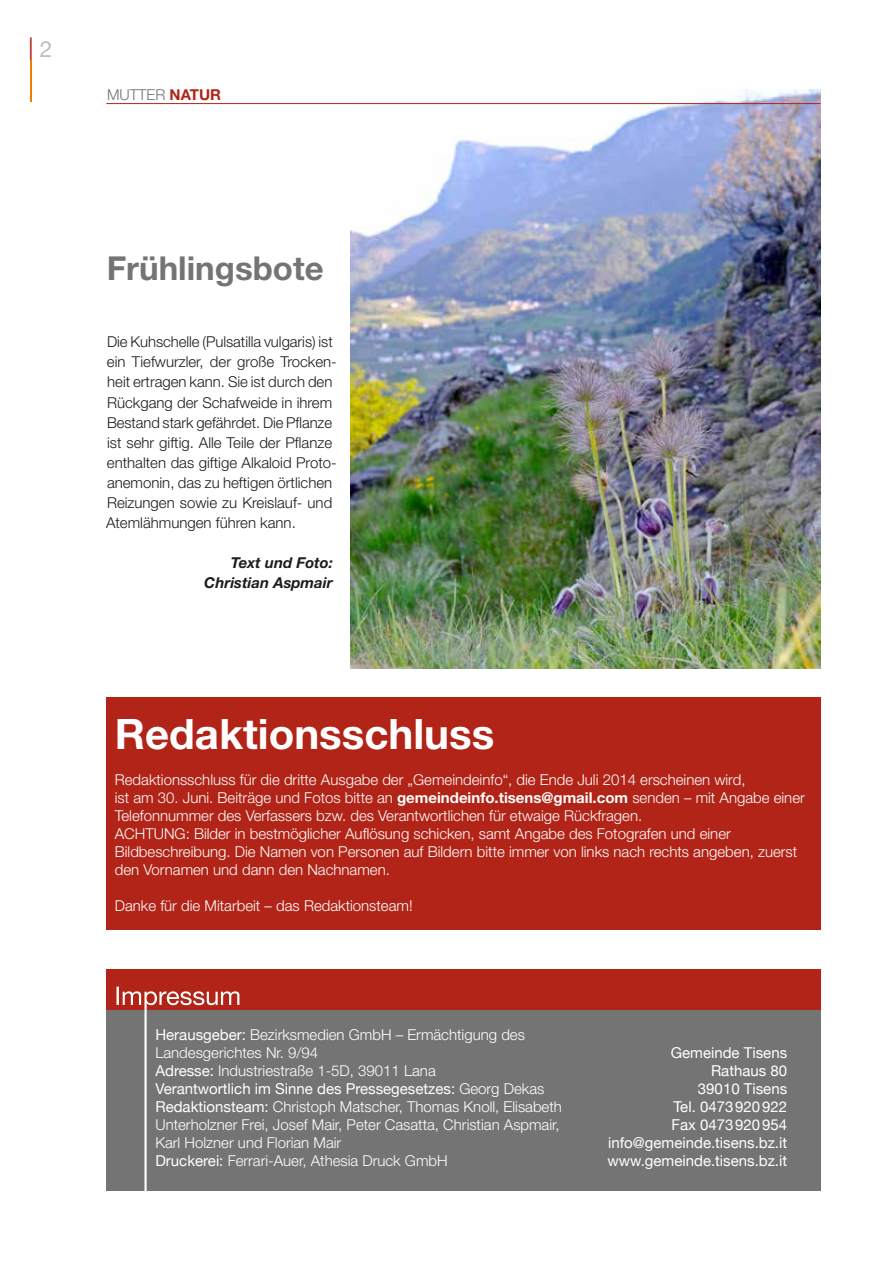
<style>
.page{position:relative;width:893px;height:1263px;background:#fff}
.page>*{position:absolute;margin:0;border:0;box-sizing:border-box;transform-origin:0 0}
.t1{font:700 42px "Helvetica Neue";color:#fff}
.t2{font:700 33px "Helvetica Neue";color:#757474}
.t3{font:22.5px "Helvetica Neue";color:#b12417}
.t4{font:300 15px/18px "Helvetica Neue";color:#fff}
.t5{font:300 15px/20.1px "Helvetica Neue";color:#1d1d1b}
.t6{font:15px/18px "Helvetica Neue";color:#fff;text-align:right}
.t7{font:italic 700 15px/20.1px "Helvetica Neue";color:#1d1d1b;text-align:right}
.t8{font:300 15px "Helvetica Neue";color:#757474}
.s1{color:#bebebe}
.s2{font-weight:700;color:#b12417}
.s3{font-weight:700}
.s4{font-weight:400}
</style>
<div class="page">
<img style="left:350px;top:89px;width:471px;height:579px">
<div style="left:106px;top:988px;width:715px;height:202px;background:#757474"></div>
<div style="left:106px;top:970px;width:715px;height:40px;background:#b12417"></div>
<svg style="left:117px;top:987px;width:122px;height:204px"></svg>
<div style="left:106px;top:697px;width:715px;height:232px;background:#b12417"></div>
<hr style="left:106px;top:103px;width:715px;height:1px;background:#b12417">
<hr style="left:30px;top:60px;width:2px;height:41px;background:#ef7d00">
<h3 class="t3" style="left:28px;top:34px;width:25px">| <span class="s1">2</span></h3>
<p class="t8" style="left:107px;top:86px;width:115px">MUTTER <span class="s2">NATUR</span></p>
<h2 class="t2" style="left:107px;top:248px;width:218px">Frühlingsbote</h2>
<p class="t5" style="left:106px;top:332px;width:232px">Die Kuhschelle (Pulsatilla vulgaris) ist ein Tiefwurzler, der große Trocken&shy;heit ertragen kann. Sie ist durch den Rückgang der Schafweide in ihrem Bestand stark gefährdet. Die Pflanze ist sehr giftig. Alle Teile der Pflanze enthalten das giftige Alkaloid Proto&shy;anemonin, das zu heftigen örtlichen Reizungen sowie zu Kreislauf- und Atemlähmungen führen kann.</p>
<p class="t7" style="left:204px;top:552px;width:130px">Text und Foto:<br>Christian Aspmair</p>
<h1 class="t1" style="left:115px;top:708px;width:381px">Redaktionsschluss</h1>
<p class="t4" style="left:115px;top:770px;width:692px">Redaktionsschluss für die dritte Ausgabe der „Gemeindeinfo“, die Ende Juli 2014 erscheinen wird,<br>ist am 30. Juni. Beiträge und Fotos bitte an <span class="s3">gemeindeinfo.tisens@gmail.com</span> senden – mit Angabe einer Telefonnummer des Verfassers bzw. des Verantwortlichen für etwaige Rückfragen.<br>ACHTUNG: Bilder in bestmöglicher Auflösung schicken, samt Angabe des Fotografen und einer Bildbeschreibung. Die Namen von Personen auf Bildern bitte immer von links nach rechts angeben, zuerst den Vornamen und dann den Nachnamen.</p>
<p class="t4" style="left:115px;top:896px;width:299px">Danke für die Mitarbeit – das Redaktionsteam!</p>
<p class="t4" style="left:155px;top:1025px;width:408px"><span class="s4">Herausgeber:</span> Bezirksmedien GmbH – Ermächtigung des Landesgerichtes Nr. 9/94<br><span class="s4">Adresse:</span> Industriestraße 1-5D, 39011 Lana<br><span class="s4">Verantwortlich im Sinne des Pressegesetzes:</span> Georg Dekas <span class="s4">Redaktionsteam:</span> Christoph Matscher, Thomas Knoll, Elisabeth Unterholzner Frei, Josef Mair, Peter Casatta, Christian Aspmair, Karl Holzner und Florian Mair<br><span class="s4">Druckerei:</span> Ferrari-Auer, Athesia Druck GmbH</p>
<p class="t6" style="left:607px;top:1044px;width:181px">Gemeinde Tisens<br>Rathaus 80<br>39010 Tisens<br>Tel. 0473920922<br>Fax 0473920954 info@gemeinde.tisens.bz.it www.gemeinde.tisens.bz.it</p>
</div>
